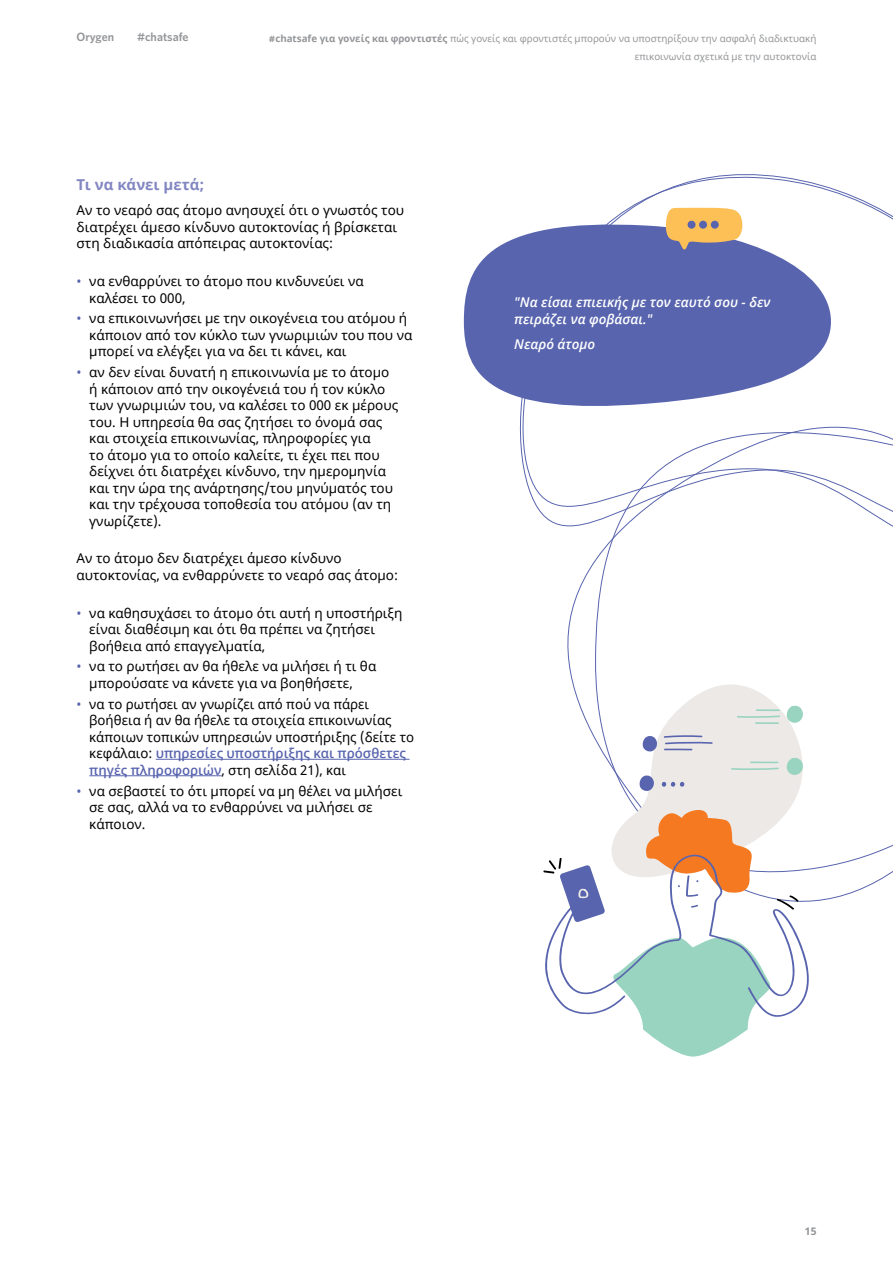
<style>
.page{position:relative;width:893px;height:1263px;background:#fff}
.page>*{position:absolute;margin:0;border:0;box-sizing:border-box;transform-origin:0 0}
.t1{font:700 15px "Noto Sans";color:#8286c1}
.t2{font:13.5px/16.5px "Noto Sans";color:#000}
.t3{font:italic 600 13.5px/16.5px "Open Sans";color:#fff}
.t4{font:600 13.5px "Open Sans";color:#5864ae}
.t5{font:600 12px "Whitney";color:#939598}
.t6{font:700 10.5px "Noto Sans";color:#939598}
.t7{font:9.75px/18px "Noto Sans";color:#939598;text-align:right}
.s1{font-weight:700}
.s2{color:#5864ae}
.s3{font-family:"Noto Sans";font-weight:400;color:#000}
.s4{font-family:"Open Sans";font-weight:600;color:#5864ae}
</style>
<div class="page">
<hr style="left:156px;top:759px;width:254px;height:1px;background:#5864ae">
<hr style="left:89px;top:775px;width:133px;height:1px;background:#5864ae">
<svg style="left:617px;top:174px;width:276px;height:46px"></svg>
<svg style="left:464px;top:216px;width:367px;height:185px;fill:#5864ae"></svg>
<svg style="left:665px;top:208px;width:78px;height:42px;background:#daaf72"></svg>
<div style="left:688px;top:221px;width:7px;height:8px;background:#5864ae;border-radius:50%"></div>
<div style="left:699px;top:221px;width:8px;height:8px;background:#5864ae;border-radius:50%"></div>
<div style="left:711px;top:221px;width:8px;height:8px;background:#5864ae;border-radius:50%"></div>
<svg style="left:519px;top:401px;width:327px;height:501px"></svg>
<svg style="left:594px;top:411px;width:299px;height:484px"></svg>
<svg style="left:598px;top:662px;width:244px;height:221px"></svg>
<svg style="left:639px;top:774px;width:15px;height:18px"></svg>
<svg style="left:787px;top:757px;width:16px;height:18px"></svg>
<svg style="left:731px;top:761px;width:48px;height:9px"></svg>
<svg style="left:787px;top:705px;width:16px;height:18px"></svg>
<svg style="left:643px;top:735px;width:70px;height:17px"></svg>
<svg style="left:662px;top:781px;width:23px;height:6px"></svg>
<svg style="left:736px;top:709px;width:44px;height:15px"></svg>
<svg style="left:543px;top:808px;width:267px;height:248px"></svg>
<p class="t5" style="left:77px;top:29px;width:39px">Orygen</p>
<p class="t5" style="left:137px;top:29px;width:53px">#chatsafe</p>
<p class="t7" style="left:269px;top:30px;width:549px"><span class="s1">#chatsafe για γονείς και φροντιστές</span> πώς γονείς και φροντιστές μπορούν να υποστηρίξουν την ασφαλή διαδικτυακή επικοινωνία σχετικά με την αυτοκτονία</p>
<p class="t1" style="left:77px;top:174px;width:129px">Τι να κάνει μετά;</p>
<p class="t2" style="left:77px;top:203px;width:329px">Αν το νεαρό σας άτομο ανησυχεί ότι ο γνωστός του διατρέχει άμεσο κίνδυνο αυτοκτονίας ή βρίσκεται στη διαδικασία απόπειρας αυτοκτονίας:</p>
<p class="t2" style="left:89px;top:273px;width:276px;text-indent:-13px"><span class="s2">•</span> να ενθαρρύνει το άτομο που κινδυνεύει να καλέσει το 000,</p>
<p class="t2" style="left:89px;top:311px;width:325px;text-indent:-13px"><span class="s2">•</span> να επικοινωνήσει με την οικογένεια του ατόμου ή κάποιον από τον κύκλο των γνωριμιών του που να μπορεί να ελέγξει για να δει τι κάνει, και</p>
<p class="t2" style="left:89px;top:364px;width:310px;text-indent:-13px"><span class="s2">•</span> αν δεν είναι δυνατή η επικοινωνία με το άτομο ή κάποιον από την οικογένειά του ή τον κύκλο των γνωριμιών του, να καλέσει το 000 εκ μέρους του. Η υπηρεσία θα σας ζητήσει το όνομά σας και στοιχεία επικοινωνίας, πληροφορίες για<br>το άτομο για το οποίο καλείτε, τι έχει πει που δείχνει ότι διατρέχει κίνδυνο, την ημερομηνία και την ώρα της ανάρτησης/του μηνύματός του και την τρέχουσα τοποθεσία του ατόμου (αν τη γνωρίζετε).</p>
<p class="t2" style="left:77px;top:551px;width:323px">Αν το άτομο δεν διατρέχει άμεσο κίνδυνο αυτοκτονίας, να ενθαρρύνετε το νεαρό σας άτομο:</p>
<p class="t2" style="left:89px;top:605px;width:315px;text-indent:-13px"><span class="s2">•</span> να καθησυχάσει το άτομο ότι αυτή η υποστήριξη είναι διαθέσιμη και ότι θα πρέπει να ζητήσει βοήθεια από επαγγελματία,</p>
<p class="t2" style="left:89px;top:659px;width:288px;text-indent:-13px"><span class="s2">•</span> να το ρωτήσει αν θα ήθελε να μιλήσει ή τι θα μπορούσατε να κάνετε για να βοηθήσετε,</p>
<p class="t2" style="left:89px;top:696px;width:326px;text-indent:-13px"><span class="s2">•</span> να το ρωτήσει αν γνωρίζει από πού να πάρει βοήθεια ή αν θα ήθελε τα στοιχεία επικοινωνίας κάποιων τοπικών υπηρεσιών υποστήριξης (δείτε το</p>
<p class="t4" style="left:89px;top:744px;width:318px"><span class="s3">κεφάλαιο:</span> υπηρεσίες υποστήριξης και πρόσθετες</p>
<p class="t2" style="left:89px;top:762px;width:258px"><span class="s4">πηγές πληροφοριών</span>, στη σελίδα 21), και</p>
<p class="t2" style="left:89px;top:783px;width:315px;text-indent:-13px"><span class="s2">•</span> να σεβαστεί το ότι μπορεί να μη θέλει να μιλήσει σε σας, αλλά να το ενθαρρύνει να μιλήσει σε κάποιον.</p>
<p class="t3" style="left:514px;top:294px;width:258px">"Να είσαι επιεικής με τον εαυτό σου - δεν πειράζει να φοβάσαι."</p>
<p class="t3" style="left:514px;top:335px;width:82px">Νεαρό άτομο</p>
<p class="t6" style="left:805px;top:1224px;width:13px">15</p>
</div>
